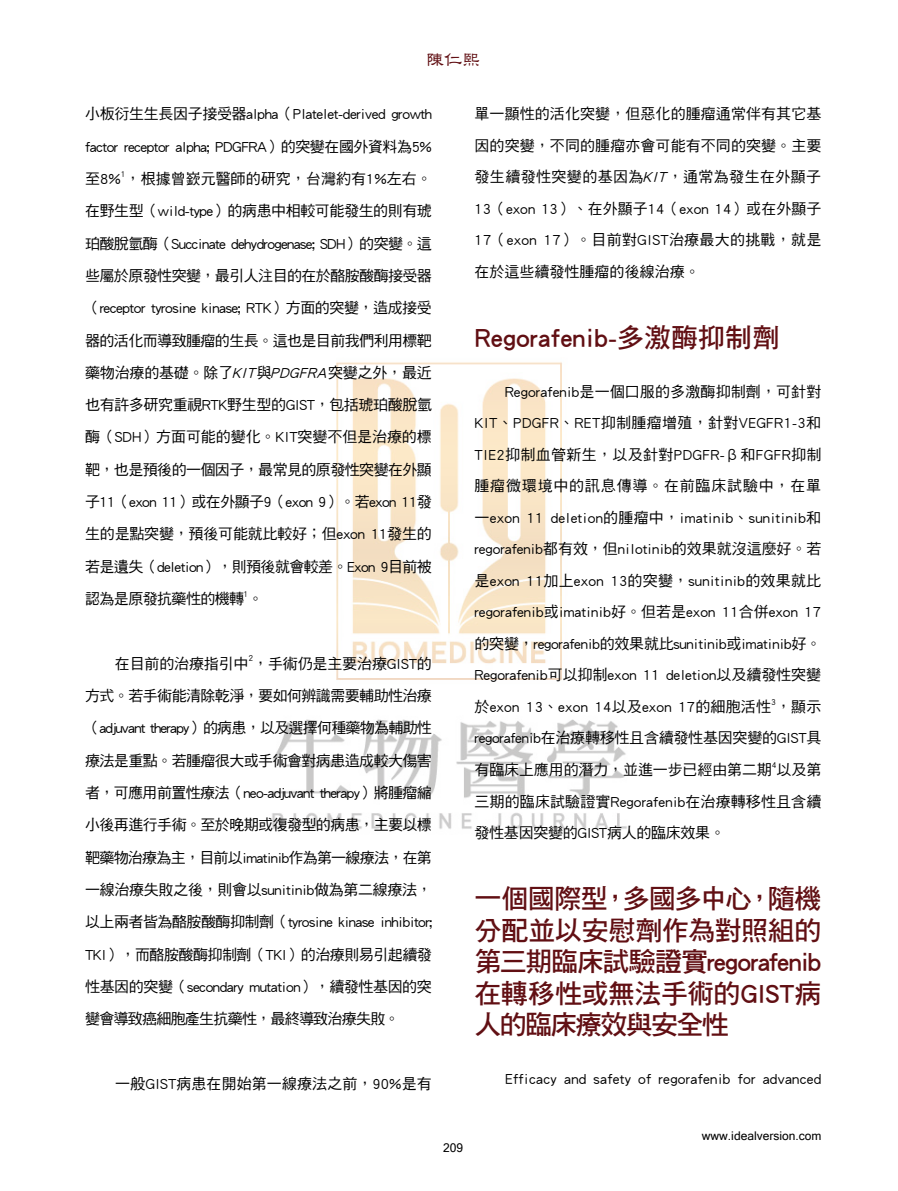
<style>
.page{position:relative;width:898px;height:1191px;background:#fff}
.page>*{position:absolute;margin:0;border:0;box-sizing:border-box;transform-origin:0 0}
.t1{font:27px/31.5px "DF Hei Std W7";letter-spacing:-.025em;color:#610f13;text-align:justify}
.t2{font:27px "DF Hei Std W7";color:#610f13}
.t3{font:18px "DF Li Shu W5 HKP BF";color:#610f13}
.t4{font:15px/32.2px "DF Hei Std W5";letter-spacing:-.01em;color:#000;text-align:justify}
.t5{font:15px "DF Hei Std W5";letter-spacing:.02em;color:#000}
.t6{font:12px "Microsoft Sans Serif";color:#000}
.t7{font:8.7px "DF Hei Std W5";color:#000}
.s1{font-style:italic}
</style>
<div class="page">
<img style="left:271px;top:362px;width:356px;height:467px">
<p class="t3" style="left:426px;top:51px;width:55px">陳仁熙</p>
<p class="t4" style="left:85px;top:97px;width:348px">小板衍生生長因子接受器alpha（Platelet-derived growth factor receptor alpha; PDGFRA）的突變在國外資料為5%至8% ，根據曾嶔元醫師的研究，台灣約有1%左右。</p>
<p class="t7" style="left:121px;top:169px;width:6px">1</p>
<p class="t4" style="left:85px;top:194px;width:348px">在野生型（wild-type）的病患中相較可能發生的則有琥珀酸脫氫酶（Succinate dehydrogenase; SDH）的突變。這些屬於原發性突變，最引人注目的在於酪胺酸酶接受器（receptor tyrosine kinase; RTK）方面的突變，造成接受器的活化而導致腫瘤的生長。這也是目前我們利用標靶藥物治療的基礎。除了<span class="s1">KIT</span>與<span class="s1">PDGFRA</span>突變之外，最近也有許多研究重視RTK野生型的GIST，包括琥珀酸脫氫酶（SDH）方面可能的變化。KIT突變不但是治療的標靶，也是預後的一個因子，最常見的原發性突變在外顯子11（exon 11）或在外顯子9（exon 9）。若exon 11發生的是點突變，預後可能就比較好；但exon 11發生的若是遺失（deletion），則預後就會較差。Exon 9目前被認為是原發抗藥性的機轉。</p>
<p class="t7" style="left:243px;top:589px;width:6px">1</p>
<p class="t7" style="left:248px;top:653px;width:6px">2</p>
<p class="t4" style="left:85px;top:679px;width:348px">方式。若手術能清除乾淨，要如何辨識需要輔助性治療（adjuvant therapy）的病患，以及選擇何種藥物為輔助性療法是重點。若腫瘤很大或手術會對病患造成較大傷害者，可應用前置性療法（neo-adjuvant therapy）將腫瘤縮小後再進行手術。至於晚期或復發型的病患，主要以標靶藥物治療為主，目前以imatinib作為第一線療法，在第一線治療失敗之後，則會以sunitinib做為第二線療法，以上兩者皆為酪胺酸酶抑制劑（tyrosine kinase inhibitor; TKI），而酪胺酸酶抑制劑（TKI）的治療則易引起續發性基因的突變（secondary mutation），續發性基因的突變會導致癌細胞產生抗藥性，最終導致治療失敗。</p>
<p class="t4" style="left:85px;top:647px;width:348px">　　在目前的治療指引中，手術仍是主要治療GIST的</p>
<p class="t4" style="left:85px;top:1067px;width:348px">　　一般GIST病患在開始第一線療法之前，90%是有</p>
<p class="t4" style="left:474px;top:98px;width:348px;line-height:31.5px">單一顯性的活化突變，但惡化的腫瘤通常伴有其它基因的突變，不同的腫瘤亦會可能有不同的突變。主要發生續發性突變的基因為<span class="s1">KIT</span>，通常為發生在外顯子13（exon 13）、在外顯子14（exon 14）或在外顯子17（exon 17）。目前對GIST治療最大的挑戰，就是在於這些續發性腫瘤的後線治療。</p>
<h1 class="t2" style="left:474px;top:323px;width:306px">Regorafenib-多激酶抑制劑</h1>
<p class="t4" style="left:474px;top:375px;width:348px;line-height:31.5px">　　Regorafenib是一個口服的多激酶抑制劑，可針對KIT、PDGFR、RET抑制腫瘤增殖，針對VEGFR1-3和TIE2抑制血管新生，以及針對PDGFR-β和FGFR抑制腫瘤微環境中的訊息傳導。在前臨床試驗中，在單一exon 11 deletion的腫瘤中，imatinib、sunitinib和regorafenib都有效，但nilotinib的效果就沒這麼好。若是exon 11加上exon 13的突變，sunitinib的效果就比regorafenib或imatinib好。但若是exon 11合併exon 17的突變，regorafenib的效果就比sunitinib或imatinib好。Regorafenib可以抑制exon 11 deletion以及續發性突變於exon 13、exon 14以及exon 17的細胞活性，顯示</p>
<p class="t7" style="left:770px;top:697px;width:6px">3</p>
<p class="t4" style="left:474px;top:722px;width:348px;line-height:31.5px">regorafenib在治療轉移性且含續發性基因突變的GIST具有臨床上應用的潛力，並進一步已經由第二期以及第</p>
<p class="t7" style="left:771px;top:760px;width:6px">4</p>
<p class="t4" style="left:474px;top:785px;width:348px;line-height:31.5px">三期的臨床試驗證實Regorafenib在治療轉移性且含續發性基因突變的GIST病人的臨床效果。</p>
<h1 class="t1" style="left:474px;top:882px;width:348px">一個國際型，多國多中心，隨機分配並以安慰劑作為對照組的第三期臨床試驗證實regorafenib在轉移性或無法手術的GIST病人的臨床療效與安全性</h1>
<p class="t5" style="left:474px;top:1070px;width:348px">　　Efficacy and safety of regorafenib for advanced</p>
<p class="t6" style="left:443px;top:1140px;width:22px">209</p>
<p class="t6" style="left:701px;top:1127px;width:121px">www.idealversion.com</p>
</div>
